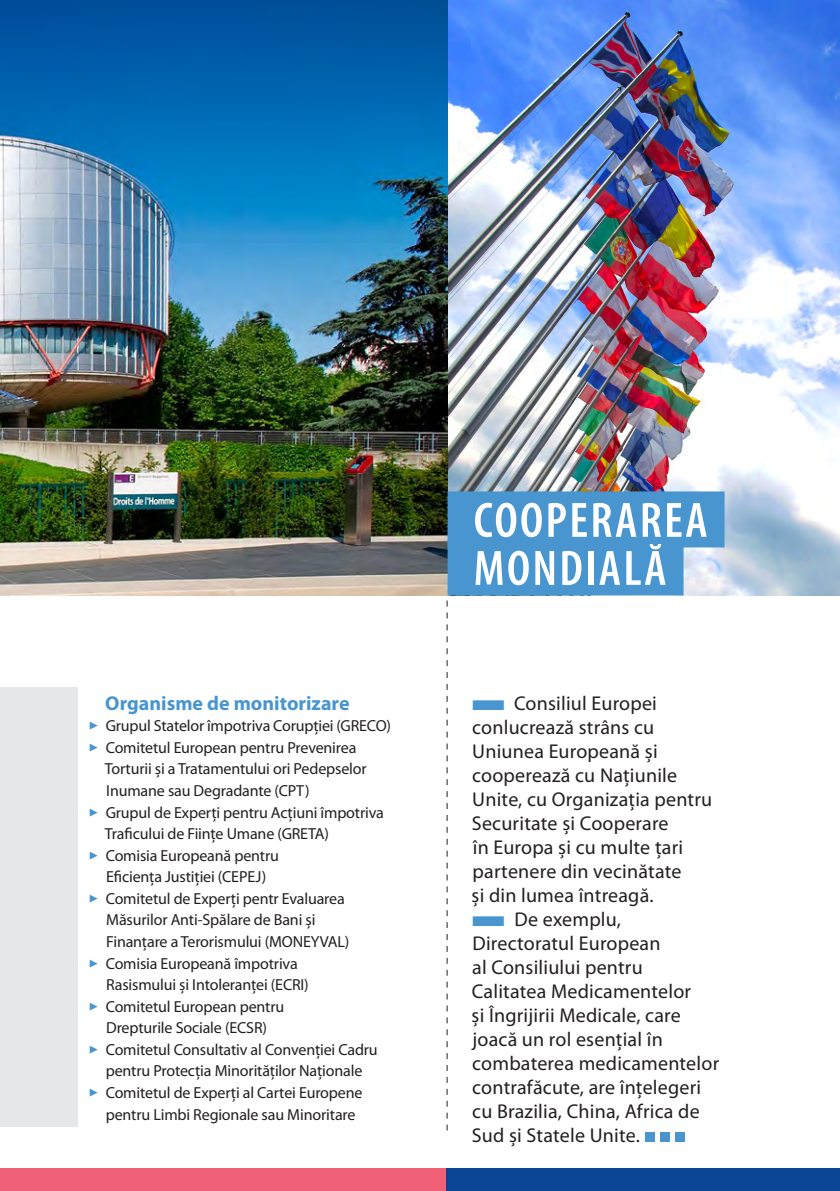
<style>
.page{position:relative;width:840px;height:1191px;background:#fff}
.page>*{position:absolute;margin:0;border:0;box-sizing:border-box;transform-origin:0 0}
.Grands_Titres_Pour_c{font:600 condensed 50px "Myriad Pro";letter-spacing:.045em;color:#fff}
.t1{font:20px/24px "Myriad Pro";letter-spacing:.01em;color:#231f20}
._05_Références{font:700 20px "Myriad Pro";color:#4895d0}
.t2{font:16px/21.6px "Myriad Pro";letter-spacing:-.01em;color:#231f20}
.s1{color:#4895d0}
</style>
<div class="page">
<img style="left:0;top:0;width:839px;height:595px">
<div style="left:644px;top:1132px;width:10px;height:9px;background:#4895d0"></div>
<div style="left:659px;top:1132px;width:10px;height:9px;background:#4895d0"></div>
<div style="left:675px;top:1132px;width:10px;height:9px;background:#4895d0"></div>
<div style="left:447px;top:491px;width:277px;height:56px;background:#4895d0"></div>
<div style="left:447px;top:539px;width:236px;height:56px;background:#4895d0"></div>
<svg style="left:446px;top:600px;width:1px;height:530px"></svg>
<div style="left:0;top:1168px;width:447px;height:23px;background:#f06178"></div>
<div style="left:446px;top:1168px;width:393px;height:23px;background:#094594"></div>
<div style="left:0;top:687px;width:77px;height:439px;background:#e6e7e9"></div>
<p class="_05_Références" style="left:105px;top:690px;width:246px">Organisme de monitorizare</p>
<p class="t2" style="left:88px;top:715px;width:304px"><span class="s1">✓</span> Grupul Statelor împotriva Corupției (GRECO)</p>
<p class="t2" style="left:105px;top:736px;width:263px;text-indent:-16px"><span class="s1">✓</span> Comitetul European pentru Prevenirea<br>Torturii și a Tratamentului ori Pedepselor<br>Inumane sau Degradante (CPT)</p>
<p class="t2" style="left:105px;top:801px;width:280px;text-indent:-16px"><span class="s1">✓</span> Grupul de Experți pentru Acțiuni împotriva<br>Traficului de Ființe Umane (GRETA)</p>
<p class="t2" style="left:88px;top:844px;width:192px;text-align:center"><span class="s1">✓</span> Comisia Europeană pentru<br>Eficiența Justiției (CEPEJ)</p>
<p class="t2" style="left:106px;top:887px;width:244px;text-indent:-18px"><span class="s1">✓</span> Comitetul de Experți pentr Evaluarea<br>Măsurilor Anti-Spălare de Bani și<br>Finanțare a Terorismului (MONEYVAL)</p>
<p class="t2" style="left:106px;top:952px;width:204px;text-indent:-18px"><span class="s1">✓</span> Comisia Europeană împotriva<br>Rasismului și Intoleranței (ECRI)</p>
<p class="t2" style="left:88px;top:995px;width:197px;text-align:center"><span class="s1">✓</span> Comitetul European pentru<br>Drepturile Sociale (ECSR)</p>
<p class="t2" style="left:88px;top:1038px;width:291px;text-align:center"><span class="s1">✓</span> Comitetul Consultativ al Convenției Cadru pentru Protecția Minorităților Naționale</p>
<p class="t2" style="left:106px;top:1081px;width:258px;text-indent:-17px"><span class="s1">✓</span> Comitetul de Experți al Cartei Europene pentru Limbi Regionale sau Minoritare</p>
<p class="Grands_Titres_Pour_c" style="left:473px;top:489px;width:235px">COOPERAREA</p>
<p class="Grands_Titres_Pour_c" style="left:473px;top:537px;width:194px">MONDIALĂ</p>
<p class="t1" style="left:471px;top:690px;width:242px"><span class="s1">■</span> Consiliul Europei conlucrează strâns cu<br>Uniunea Europeană și cooperează cu Națiunile<br>Unite, cu Organizația pentru<br>Securitate și Cooperare<br>în Europa și cu multe ţari partenere din vecinătate<br>şi din lumea întreagă.</p>
<p class="t1" style="left:471px;top:906px;width:249px"><span class="s1">■</span> De exemplu,<br>Directoratul European<br>al Consiliului pentru<br>Calitatea Medicamentelor<br>și Îngrijirii Medicale, care joacă un rol esențial în combaterea medicamentelor contrafăcute, are înțelegeri cu Brazilia, China, Africa de<br>Sud și Statele Unite.</p>
</div>
